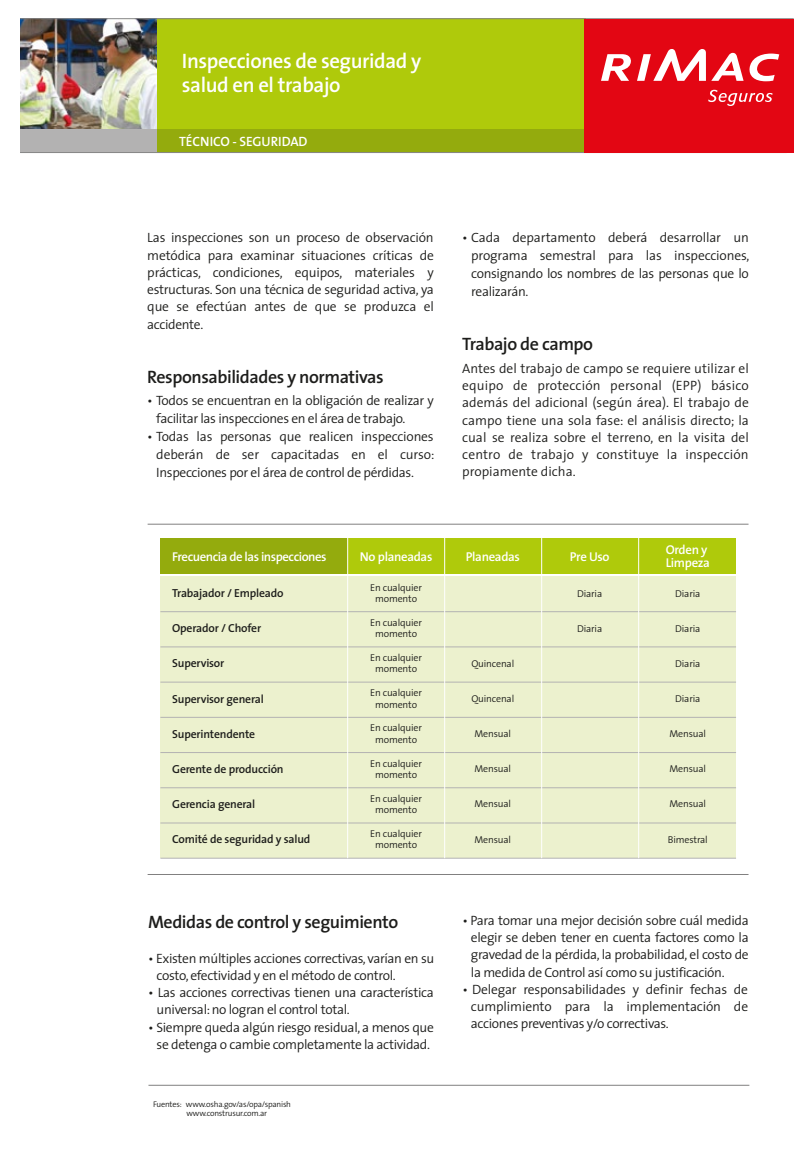
<style>
.page{position:relative;width:809px;height:1170px;background:#fff}
.page>*{position:absolute;margin:0;border:0;box-sizing:border-box;transform-origin:0 0}
.t1{font:600 21px/24px "The Sans";letter-spacing:-.02em;color:#fff}
.t2{font:600 18px "The Sans";letter-spacing:-.025em;color:#1d1d1b}
.t3{font:300 13.5px/17.2px "The Sans";letter-spacing:-.025em;color:#1d1d1b;text-align:justify}
.t4{font:600 13.5px "The Sans";letter-spacing:-.01em;color:#fff}
.t5{font:600 12.9px/12.9px "The Sans";letter-spacing:-.025em;color:#fff}
.t6{font:600 11.7px "The Sans";letter-spacing:-.015em;color:#1d1d1b}
.t7{font:300 10.05px/11.4px "The Sans";letter-spacing:-.015em;color:#1d1d1b;text-align:center}
.t8{font:300 8.25px/9px "The Sans";letter-spacing:-.025em;color:#1d1d1b}
</style>
<div class="page">
<img style="left:20px;top:19px;width:137px;height:110px">
<div style="left:157px;top:19px;width:428px;height:110px;background:#afca0b"></div>
<div style="left:20px;top:129px;width:137px;height:24px;background:#b3b2b2"></div>
<div style="left:157px;top:129px;width:428px;height:24px;background:#94ab0d"></div>
<hr style="left:20px;top:18px;width:773px;height:1px;background:#878787">
<hr style="left:20px;top:152px;width:766px;height:1px;background:#878787">
<div style="left:348px;top:538px;width:387px;height:36px;background:#afca0b"></div>
<div style="left:160px;top:538px;width:187px;height:36px;background:#94ab0d"></div>
<div style="left:160px;top:576px;width:575px;height:282px;background:#ecf1ce"></div>
<hr style="left:160px;top:611px;width:575px;height:1px;background:#b3b2b2">
<hr style="left:160px;top:646px;width:575px;height:1px;background:#b3b2b2">
<hr style="left:160px;top:682px;width:575px;height:1px;background:#b3b2b2">
<hr style="left:160px;top:717px;width:575px;height:1px;background:#b3b2b2">
<hr style="left:160px;top:752px;width:575px;height:1px;background:#b3b2b2">
<hr style="left:160px;top:787px;width:575px;height:1px;background:#b3b2b2">
<hr style="left:160px;top:822px;width:575px;height:1px;background:#b3b2b2">
<hr style="left:160px;top:858px;width:575px;height:1px;background:#b3b2b2">
<hr style="left:638px;top:538px;width:1px;height:320px;background:#fff">
<hr style="left:541px;top:538px;width:1px;height:320px;background:#fff">
<hr style="left:444px;top:538px;width:1px;height:320px;background:#fff">
<hr style="left:347px;top:538px;width:1px;height:320px;background:#fff">
<hr style="left:147px;top:524px;width:601px;height:1px;background:#818080">
<hr style="left:147px;top:874px;width:601px;height:1px;background:#818080">
<hr style="left:148px;top:1085px;width:601px;height:1px;background:#818080">
<div style="left:583px;top:19px;width:210px;height:133px;background:#e30613"></div>
<svg style="left:601px;top:49px;width:104px;height:32px"></svg>
<svg style="left:711px;top:53px;width:68px;height:28px"></svg>
<svg style="left:708px;top:90px;width:64px;height:16px"></svg>
<h1 class="t1" style="left:182px;top:48px;width:241px">Inspecciones de seguridad y salud en el trabajo</h1>
<p class="t4" style="left:179px;top:130px;width:130px">TÉCNICO - SEGURIDAD</p>
<p class="t3" style="left:147px;top:229px;width:288px">Las inspecciones son un proceso de observación metódica para examinar situaciones críticas de prácticas, condiciones, equipos, materiales y estructuras. Son una técnica de seguridad activa, ya que se efectúan antes de que se produzca el accidente.</p>
<h2 class="t2" style="left:147px;top:361px;width:238px">Responsabilidades y normativas</h2>
<p class="t3" style="left:156px;top:391px;width:279px;line-height:18px;text-indent:-9px">• Todos se encuentran en la obligación de realizar y facilitar las inspecciones en el área de trabajo.</p>
<p class="t3" style="left:156px;top:427px;width:280px;line-height:18px;text-indent:-9px">• Todas las personas que realicen inspecciones deberán de ser capacitadas en el curso:<br>Inspecciones por el área de control de pérdidas.</p>
<p class="t5" style="left:172px;top:550px;width:156px">Frecuencia de las inspecciones</p>
<p class="t6" style="left:172px;top:583px;width:113px">Trabajador / Empleado</p>
<p class="t6" style="left:172px;top:619px;width:90px">Operador / Chofer</p>
<p class="t6" style="left:172px;top:654px;width:54px">Supervisor</p>
<p class="t6" style="left:172px;top:689px;width:93px">Supervisor general</p>
<p class="t6" style="left:172px;top:724px;width:84px">Superintendente</p>
<p class="t6" style="left:172px;top:759px;width:113px">Gerente de producción</p>
<p class="t6" style="left:172px;top:794px;width:84px">Gerencia general</p>
<p class="t6" style="left:172px;top:829px;width:140px">Comité de seguridad y salud</p>
<p class="t5" style="left:360px;top:550px;width:74px">No planeadas</p>
<p class="t7" style="left:370px;top:581px;width:53px">En cualquier momento</p>
<p class="t7" style="left:370px;top:616px;width:53px">En cualquier momento</p>
<p class="t7" style="left:370px;top:651px;width:53px">En cualquier momento</p>
<p class="t7" style="left:370px;top:687px;width:53px">En cualquier momento</p>
<p class="t7" style="left:370px;top:722px;width:53px">En cualquier momento</p>
<p class="t7" style="left:370px;top:757px;width:53px">En cualquier momento</p>
<p class="t7" style="left:370px;top:792px;width:53px">En cualquier momento</p>
<p class="t7" style="left:370px;top:827px;width:53px">En cualquier momento</p>
<h2 class="t2" style="left:148px;top:907px;width:251px">Medidas de control y seguimiento</h2>
<p class="t3" style="left:157px;top:949px;width:279px;text-indent:-9px">• Existen múltiples acciones correctivas, varían en su costo, efectividad y en el método de control.</p>
<p class="t3" style="left:157px;top:983px;width:278px;text-indent:-9px">• Las acciones correctivas tienen una característica universal: no logran el control total.</p>
<p class="t3" style="left:148px;top:1018px;width:287px;text-align:center">• Siempre queda algún riesgo residual, a menos que se detenga o cambie completamente la actividad.</p>
<p class="t8" style="left:186px;top:1099px;width:106px;text-indent:-33px">Fuentes: www.osha.gov/as/opa/spanish www.construsur.com.ar</p>
<p class="t3" style="left:471px;top:228px;width:279px;line-height:18px;text-indent:-9px">• Cada departamento deberá desarrollar un programa semestral para las inspecciones, consignando los nombres de las personas que lo realizarán.</p>
<h2 class="t2" style="left:462px;top:329px;width:132px">Trabajo de campo</h2>
<p class="t3" style="left:462px;top:359px;width:288px">Antes del trabajo de campo se requiere utilizar el equipo de protección personal (EPP) básico además del adicional (según área). El trabajo de campo tiene una sola fase: el análisis directo; la cual se realiza sobre el terreno, en la visita del centro de trabajo y constituye la inspección propiamente dicha.</p>
<p class="t5" style="left:465px;top:550px;width:56px">Planeadas</p>
<p class="t7" style="left:471px;top:657px;width:44px">Quincenal</p>
<p class="t7" style="left:471px;top:692px;width:44px">Quincenal</p>
<p class="t7" style="left:474px;top:727px;width:38px">Mensual</p>
<p class="t7" style="left:474px;top:763px;width:38px">Mensual</p>
<p class="t7" style="left:474px;top:798px;width:38px">Mensual</p>
<p class="t7" style="left:474px;top:833px;width:38px">Mensual</p>
<p class="t5" style="left:569px;top:550px;width:41px">Pre Uso</p>
<p class="t7" style="left:577px;top:588px;width:27px">Diaria</p>
<p class="t7" style="left:577px;top:623px;width:27px">Diaria</p>
<p class="t5" style="left:665px;top:543px;width:46px">Orden y<br>Limpeza</p>
<p class="t7" style="left:675px;top:588px;width:27px">Diaria</p>
<p class="t7" style="left:675px;top:623px;width:27px">Diaria</p>
<p class="t7" style="left:675px;top:657px;width:27px">Diaria</p>
<p class="t7" style="left:675px;top:692px;width:27px">Diaria</p>
<p class="t7" style="left:669px;top:727px;width:38px">Mensual</p>
<p class="t7" style="left:669px;top:763px;width:38px">Mensual</p>
<p class="t7" style="left:669px;top:798px;width:38px">Mensual</p>
<p class="t7" style="left:667px;top:833px;width:41px">Bimestral</p>
<p class="t3" style="left:471px;top:911px;width:279px;text-indent:-9px">• Para tomar una mejor decisión sobre cuál medida elegir se deben tener en cuenta factores como la gravedad de la pérdida, la probabilidad, el costo de la medida de Control así como su justificación.</p>
<p class="t3" style="left:471px;top:980px;width:278px;text-indent:-9px">• Delegar responsabilidades y definir fechas de cumplimiento para la implementación de acciones preventivas y/o correctivas.</p>
</div>
